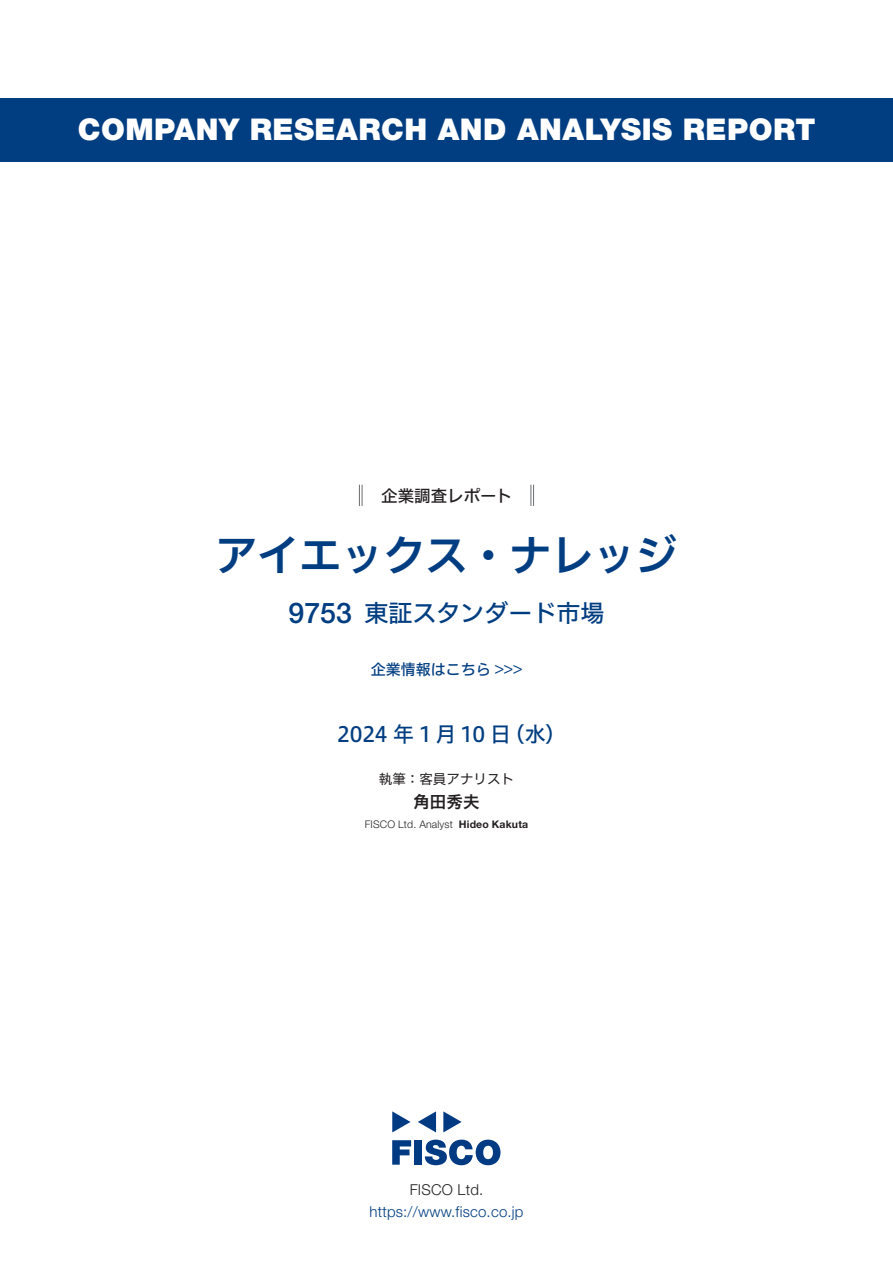
<style>
.page{position:relative;width:893px;height:1263px;background:#fff}
.page>*{position:absolute;margin:0;border:0;box-sizing:border-box;transform-origin:0 0}
.t1{font:42px "Hiragino UD Sans F Std N W6";color:#003d81}
.t2{font:900 30px "Helvetica Neue LT Std";letter-spacing:.015em;color:#fff}
.t3{font:500 28.5px "Helvetica Neue LT Std";color:#003d81}
.t4{font:24px "Hiragino UD Sans F Std N W5";color:#003d81}
.t5{font:21px "Hiragino UD Sans F Std N W5";letter-spacing:-.015em;color:#003d81}
.t6{font:16.5px "Hiragino UD Sans F Std N W5";color:#231f20}
.t7{font:16.5px "Hiragino UD Sans F Std N W6";color:#231f20}
.t8{font:300 15px "Helvetica Neue LT Std";letter-spacing:.015em;color:#003d81}
.t9{font:15px "Hiragino UD Sans F Std N W5";color:#003d81}
.t10{font:300 15px "Helvetica Neue LT Std";letter-spacing:.015em;color:#231f20}
.t11{font:13.5px "Hiragino UD Sans F Std N W4";color:#231f20}
.t12{font:300 10.5px "Helvetica Neue LT Std";letter-spacing:.015em;color:#231f20}
.t13{font:700 10.5px "Helvetica Neue LT Std";letter-spacing:.015em;color:#231f20}
</style>
<div class="page">
<svg style="left:392px;top:1140px;width:19px;height:25px"></svg>
<div style="left:414px;top:1140px;width:8px;height:25px;background:#003a83"></div>
<svg style="left:425px;top:1139px;width:75px;height:26px"></svg>
<svg style="left:392px;top:1111px;width:18px;height:21px"></svg>
<svg style="left:443px;top:1111px;width:19px;height:21px"></svg>
<svg style="left:418px;top:1111px;width:18px;height:21px"></svg>
<div style="left:0;top:98px;width:893px;height:64px;background:#003d81"></div>
<svg style="left:359px;top:485px;width:4px;height:21px"></svg>
<svg style="left:531px;top:485px;width:3px;height:21px"></svg>
<p class="t2" style="left:78px;top:112px;width:739px">COMPANY RESEARCH AND ANALYSIS REPORT</p>
<p class="t6" style="left:365px;top:483px;width:149px">　企業調査レポート</p>
<h1 class="t1" style="left:215px;top:523px;width:464px">アイエックス・ナレッジ</h1>
<p class="t3" style="left:289px;top:596px;width:65px">9753</p>
<p class="t4" style="left:364px;top:594px;width:241px">東証スタンダード市場</p>
<p class="t9" style="left:371px;top:658px;width:153px">企業情報はこちら &lt;&lt;&lt;</p>
<p class="t5" style="left:337px;top:718px;width:175px">2024 年 1 月 10 日</p>
<p class="t5" style="left:504px;top:718px;width:64px">（水(</p>
<p class="t11" style="left:379px;top:768px;width:137px">執筆：客員アナリスト</p>
<p class="t7" style="left:413px;top:789px;width:67px">角田秀夫</p>
<p class="t13" style="left:459px;top:818px;width:71px">Hideo Kakuta</p>
<p class="t12" style="left:365px;top:818px;width:90px">FISCO Ltd. Analyst</p>
<p class="t10" style="left:410px;top:1180px;width:75px">FISCO Ltd.</p>
<p class="t8" style="left:369px;top:1202px;width:156px">https://www.fisco.co j p.</p>
</div>
